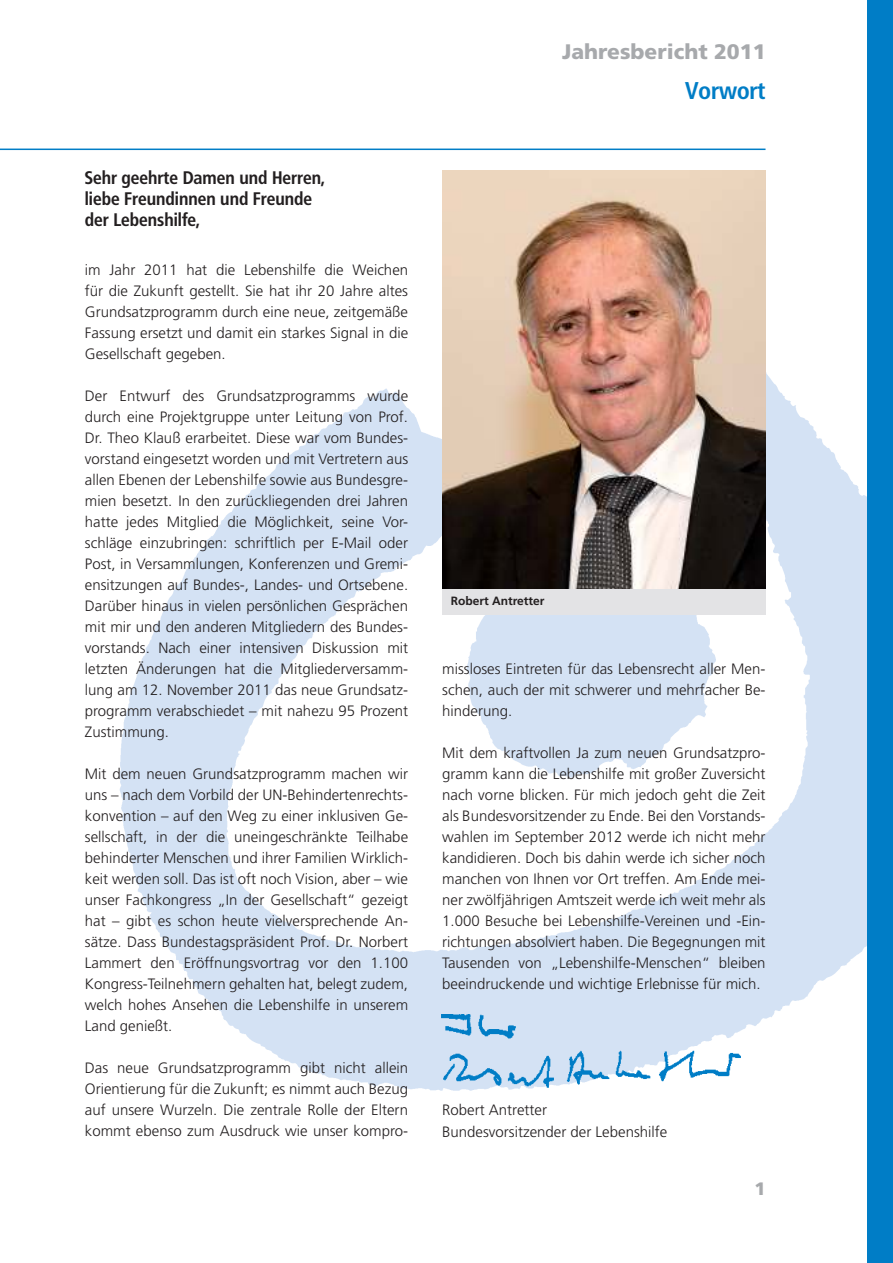
<style>
.page{position:relative;width:893px;height:1263px;background:#fff}
.page>*{position:absolute;margin:0;border:0;box-sizing:border-box;transform-origin:0 0}
.t1{font:700 24px "Frutiger Condensed BQ67";color:#007dc6}
.t2{font:900 21px "Frutiger";color:#a7a9ac}
.t3{font:700 18px/21px "Frutiger Condensed BQ67";color:#231f20}
.t4{font:900 18px "Frutiger";color:#a7a9ac}
.t5{font:300 15px/21px "Frutiger";color:#231f20;text-align:justify}
.t6{font:700 12px "Frutiger";color:#231f20}
</style>
<div class="page">
<hr style="left:0;top:149px;width:765px;height:1px;background:#007dc6">
<img style="left:119px;top:264px;width:748px;height:827px">
<img style="left:442px;top:170px;width:323px;height:419px">
<div style="left:442px;top:589px;width:323px;height:26px;background:#e3e3e5"></div>
<img style="left:437px;top:1014px;width:306px;height:77px">
<div style="left:867px;top:0;width:25px;height:1263px;background:#007dc6"></div>
<p class="t3" style="left:85px;top:168px;width:241px">Sehr geehrte Damen und Herren, liebe Freundinnen und Freunde der Lebenshilfe,</p>
<p class="t5" style="left:85px;top:261px;width:325px">im Jahr 2011 hat die Lebenshilfe die Weichen für die Zukunft gestellt. Sie hat ihr 20 Jahre altes Grundsatzprogramm durch eine neue, zeitgemäße Fassung ersetzt und damit ein starkes Signal in die Gesellschaft gegeben.</p>
<p class="t5" style="left:85px;top:387px;width:325px">Der Entwurf des Grundsatzprogramms wurde durch eine Projektgruppe unter Leitung von Prof.<br>Dr. Theo Klauß erarbeitet. Diese war vom Bundes&shy;vorstand eingesetzt worden und mit Vertretern aus allen Ebenen der Lebenshilfe sowie aus Bundesgre&shy;mien besetzt. In den zurückliegenden drei Jahren hatte jedes Mitglied die Möglichkeit, seine Vor&shy;schläge einzubringen: schriftlich per E-Mail oder Post, in Versammlungen, Konferenzen und Gremi&shy;ensitzungen auf Bundes-, Landes- und Ortsebene.<br>Darüber hinaus in vielen persönlichen Gesprächen mit mir und den anderen Mitgliedern des Bundes&shy;vorstands. Nach einer intensiven Diskussion mit letzten Änderungen hat die Mitgliederversamm&shy;lung am 12. November 2011 das neue Grundsatz&shy;programm verabschiedet – mit nahezu 95 Prozent Zustimmung.</p>
<p class="t5" style="left:85px;top:765px;width:325px">Mit dem neuen Grundsatzprogramm machen wir uns – nach dem Vorbild der UN-Behindertenrechts&shy;konvention – auf den Weg zu einer inklusiven Ge&shy;sellschaft, in der die uneingeschränkte Teilhabe behinderter Menschen und ihrer Familien Wirklich&shy;keit werden soll. Das ist oft noch Vision, aber – wie unser Fachkongress „In der Gesellschaft“ gezeigt hat – gibt es schon heute vielversprechende An&shy;sätze. Dass Bundestagspräsident Prof. Dr. Norbert Lammert den Eröffnungsvortrag vor den 1.100<br>Kongress-Teilnehmern gehalten hat, belegt zudem, welch hohes Ansehen die Lebenshilfe in unserem Land genießt.</p>
<p class="t5" style="left:85px;top:1059px;width:325px">Das neue Grundsatzprogramm gibt nicht allein Orientierung für die Zukunft; es nimmt auch Bezug auf unsere Wurzeln. Die zentrale Rolle der Eltern kommt ebenso zum Ausdruck wie unser kompro-</p>
<h2 class="t2" style="left:562px;top:39px;width:205px">Jahresbericht 2011</h2>
<h1 class="t1" style="left:685px;top:77px;width:82px">Vorwort</h1>
<p class="t6" style="left:450px;top:596px;width:95px">Robert Antretter</p>
<p class="t5" style="left:442px;top:660px;width:325px">missloses Eintreten für das Lebensrecht aller Men&shy;schen, auch der mit schwerer und mehrfacher Be&shy;hinderung.</p>
<p class="t5" style="left:442px;top:744px;width:325px">Mit dem kraftvollen Ja zum neuen Grundsatzpro&shy;gramm kann die Lebenshilfe mit großer Zuversicht nach vorne blicken. Für mich jedoch geht die Zeit als Bundesvorsitzender zu Ende. Bei den Vorstands&shy;wahlen im September 2012 werde ich nicht mehr kandidieren. Doch bis dahin werde ich sicher noch manchen von Ihnen vor Ort treffen. Am Ende mei&shy;ner zwölfjährigen Amtszeit werde ich weit mehr als 1.000 Besuche bei Lebenshilfe-Vereinen und -Ein&shy;richtungen absolviert haben. Die Begegnungen mit Tausenden von „Lebenshilfe-Menschen“ bleiben beeindruckende und wichtige Erlebnisse für mich.</p>
<p class="t5" style="left:442px;top:1100px;width:227px;line-height:21.6px">Robert Antretter<br>Bundesvorsitzender der Lebenshilfe</p>
<p class="t4" style="left:754px;top:1178px;width:13px">1</p>
</div>
